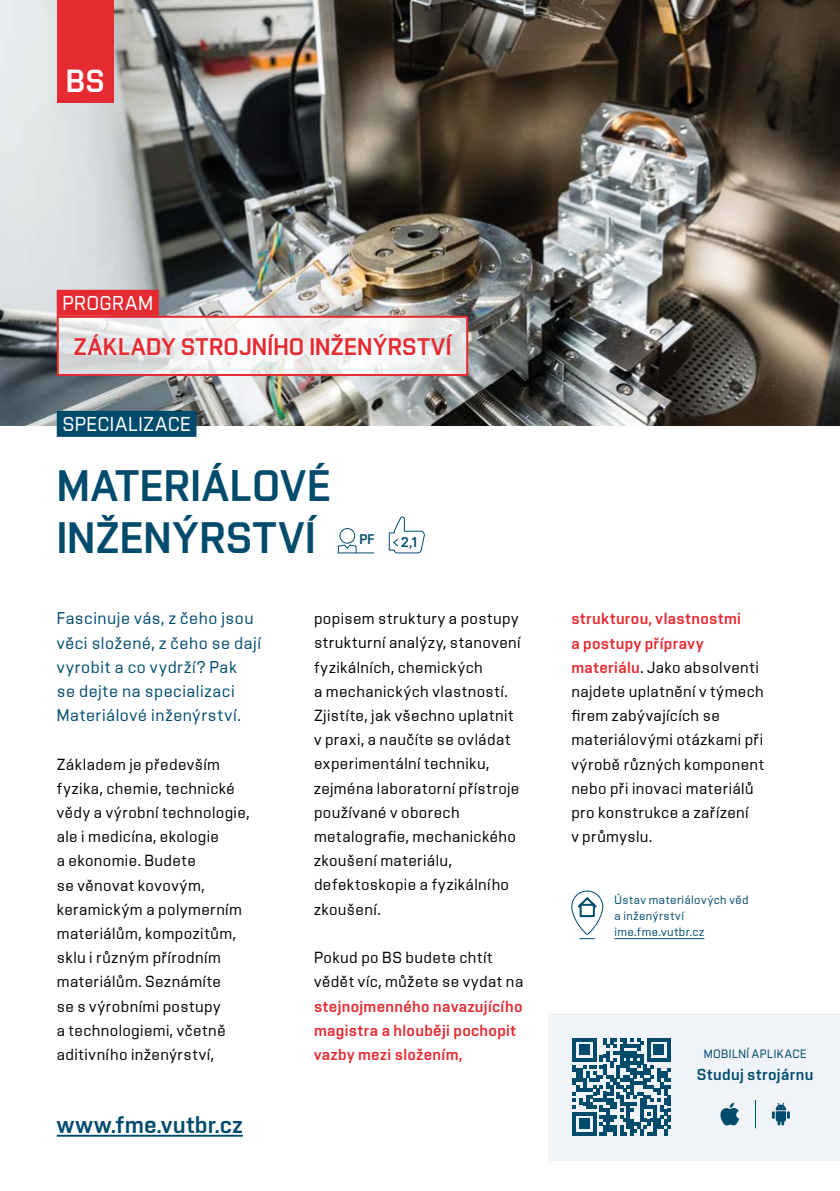
<style>
.page{position:relative;width:840px;height:1191px;background:#fff}
.page>*{position:absolute;margin:0;border:0;box-sizing:border-box;transform-origin:0 0}
.t1{font:44px/52.8px "Vafle VUT";letter-spacing:.02em;color:#004b6c}
.t2{font:32px "Vafle VUT";color:#fff}
.t3{font:24px "Vafle VUT";letter-spacing:.025em;color:#e62a32}
.t4{font:24px "Vafle VUT";letter-spacing:.02em;color:#004b6c}
.t5{font:20px "Vafle Light VUT";letter-spacing:.02em;color:#fff}
.t6{font:17px/24.2px "Vafle Light VUT";letter-spacing:.03em;color:#004b6c}
.t7{font:16px/24.2px "Vafle Light VUT";letter-spacing:.025em;color:#000}
.t8{font:16px/24.2px "Vafle VUT";letter-spacing:.02em;color:#e62a32}
.t9{font:16px "Vafle VUT";letter-spacing:.025em;color:#004b6c}
.t10{font:14px "Vafle VUT";color:#004b6c}
.t11{font:12px/16px "Vafle Light VUT";letter-spacing:.04em;color:#004b6c}
.s1{font-family:"Vafle VUT";color:#e62a32}
</style>
<div class="page">
<img style="left:0;top:0;width:839px;height:426px">
<svg style="left:60px;top:319px;width:405px;height:54px"></svg>
<div style="left:57px;top:316px;width:411px;height:60px;border:2px solid #e62a32"></div>
<div style="left:57px;top:0;width:56px;height:102px;background:#e62a32"></div>
<div style="left:57px;top:411px;width:139px;height:26px;background:#004b6c"></div>
<div style="left:339px;top:528px;width:16px;height:15px;border:1px solid #004b6c;border-radius:50%"></div>
<hr style="left:337px;top:552px;width:37px;height:1px;background:#004b6c">
<svg style="left:337px;top:544px;width:20px;height:10px"></svg>
<svg style="left:388px;top:516px;width:37px;height:38px"></svg>
<div style="left:57px;top:290px;width:102px;height:26px;background:#e62a32"></div>
<svg style="left:571px;top:890px;width:32px;height:49px"></svg>
<hr style="left:614px;top:938px;width:90px;height:1px;background:#004b6c">
<div style="left:548px;top:1013px;width:291px;height:147px;background:#f0f4f8"></div>
<svg style="left:720px;top:1102px;width:18px;height:23px"></svg>
<svg style="left:771px;top:1102px;width:18px;height:23px"></svg>
<svg style="left:572px;top:1038px;width:98px;height:97px"></svg>
<hr style="left:57px;top:1134px;width:186px;height:2px;background:#004b6c">
<h2 class="t2" style="left:66px;top:62px;width:40px">BS</h2>
<p class="t5" style="left:62px;top:291px;width:92px">PROGRAM</p>
<h3 class="t3" style="left:74px;top:333px;width:379px">ZÁKLADY STROJNÍHO INŽENÝRSTVÍ</h3>
<p class="t5" style="left:62px;top:412px;width:130px">SPECIALIZACE</p>
<h1 class="t1" style="left:57px;top:458px;width:275px">MATERIÁLOVÉ<br>INŽENÝRSTVÍ</h1>
<p class="t10" style="left:359px;top:531px;width:16px">PF</p>
<p class="t10" style="left:401px;top:534px;width:17px">2,1</p>
<p class="t6" style="left:57px;top:606px;width:206px">Fascinuje vás, z čeho jsou věci složené, z čeho se dají vyrobit a co vydrží? Pak<br>se dejte na specializaci<br>Materiálové inženýrství.</p>
<p class="t7" style="left:57px;top:751px;width:194px">Základem je především fyzika, chemie, technické vědy a výrobní technologie, ale i medicína, ekologie<br>a ekonomie. Budete<br>se věnovat kovovým, keramickým a polymerním materiálům, kompozitům, sklu i různým přírodním materiálům. Seznámíte<br>se s výrobními postupy<br>a technologiemi, včetně aditivního inženýrství,</p>
<h3 class="t4" style="left:57px;top:1110px;width:187px">www.fme.vutbr.cz</h3>
<p class="t7" style="left:314px;top:606px;width:208px">popisem struktury a postupy strukturní analýzy, stanovení fyzikálních, chemických<br>a mechanických vlastností.<br>Zjistíte, jak všechno uplatnit v praxi, a naučíte se ovládat experimentální techniku, zejména laboratorní přístroje používané v oborech metalografie, mechanického zkoušení materiálu, defektoskopie a fyzikálního zkoušení.</p>
<p class="t7" style="left:314px;top:945px;width:211px">Pokud po BS budete chtít vědět víc, můžete se vydat na</p>
<p class="t8" style="left:314px;top:993px;width:210px">stejnojmenného navazujícího magistra a hlouběji pochopit vazby mezi složením,</p>
<p class="t8" style="left:571px;top:606px;width:171px">strukturou, vlastnostmi a postupy přípravy</p>
<p class="t7" style="left:571px;top:655px;width:194px"><span class="s1">materiálu</span>. Jako absolventi najdete uplatnění v týmech firem zabývajících se materiálovými otázkami při výrobě různých komponent nebo při inovaci materiálů pro konstrukce a zařízení<br>v průmyslu.</p>
<p class="t11" style="left:614px;top:891px;width:136px">Ústav materiálových věd a inženýrství ime.fme.vutbr.cz</p>
<p class="t11" style="left:703px;top:1045px;width:104px">MOBILNÍ APLIKACE</p>
<p class="t9" style="left:696px;top:1064px;width:118px">Studuj strojárnu</p>
</div>
